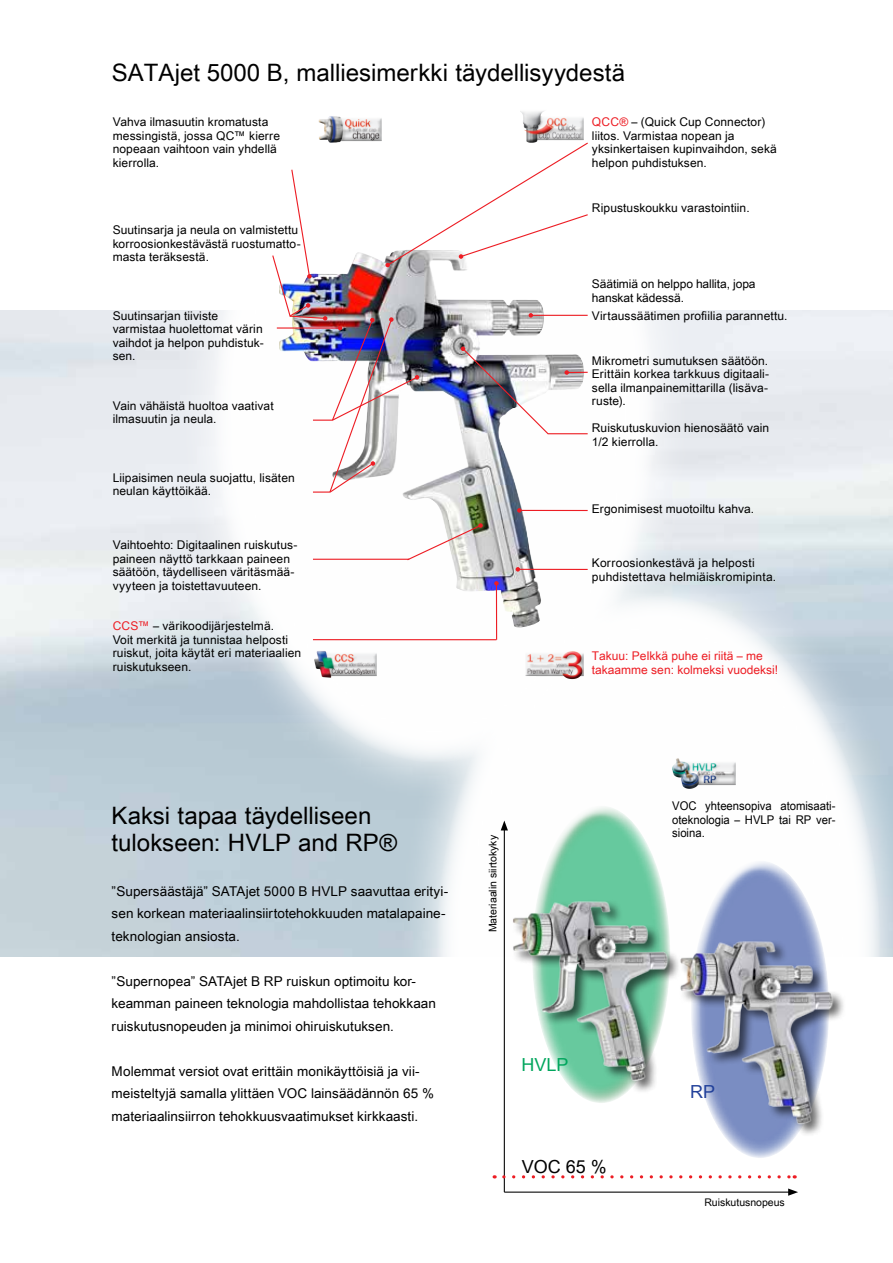
<style>
.page{position:relative;width:893px;height:1263px;background:#fff}
.page>*{position:absolute;margin:0;border:0;box-sizing:border-box;transform-origin:0 0}
.t1{font:24px/27px "Arial Unicode MS";color:#000}
.t2{font:18px "Arial Unicode MS";color:#000}
.t3{font:18px "Arial Unicode MS";color:#00a65d}
.t4{font:18px "Arial Unicode MS";color:#21409a}
.t5{font:13.5px/22.5px "Arial Unicode MS";letter-spacing:.005em;color:#000}
.t6{font:12px/13.5px "Arial Unicode MS";letter-spacing:.01em;color:#000}
.t7{font:12px/13.5px "Arial Unicode MS";letter-spacing:.01em;color:#000;text-align:justify;scale:.94 1}
.t8{font:12px/13.5px "Arial Unicode MS";color:#ed1d24}
.t9{font:10.5px "Arial Unicode MS";color:#000}
.s1{color:#ed1d24}
</style>
<div class="page">
<svg style="left:175px;top:310px;width:520px;height:491px;background:#d3dde4"></svg>
<div style="left:214px;top:64px;width:441px;height:699px;background:#fff;border-radius:50%"></div>
<svg style="left:397px;top:556px;width:496px;height:401px"></svg>
<svg style="left:437px;top:595px;width:443px;height:597px"></svg>
<svg style="left:519px;top:794px;width:165px;height:310px"></svg>
<svg style="left:542px;top:821px;width:120px;height:282px"></svg>
<svg style="left:678px;top:849px;width:164px;height:310px"></svg>
<svg style="left:705px;top:876px;width:111px;height:282px"></svg>
<hr style="left:504px;top:828px;width:1px;height:364px;background:#000">
<svg style="left:501px;top:820px;width:7px;height:10px"></svg>
<hr style="left:504px;top:1191px;width:286px;height:2px;background:#000">
<svg style="left:788px;top:1188px;width:10px;height:8px"></svg>
<svg style="left:504px;top:1175px;width:291px;height:3px"></svg>
<img style="left:657px;top:924px;width:194px;height:210px">
<img style="left:492px;top:884px;width:195px;height:210px">
<div style="left:517px;top:110px;width:70px;height:37px;background:#000;opacity:.75"></div>
<div style="left:315px;top:115px;width:70px;height:32px;background:#000;opacity:.75"></div>
<div style="left:313px;top:650px;width:68px;height:31px;background:#000;opacity:.75"></div>
<img style="left:673px;top:752px;width:63px;height:2px">
<div style="left:669px;top:754px;width:70px;height:34px;background:#fff"></div>
<div style="left:671px;top:756px;width:69px;height:37px;background:#000;opacity:.75"></div>
<svg style="left:406px;top:523px;width:77px;height:38px"></svg>
<hr style="left:313px;top:559px;width:96px;height:1px;background:#ed1d24">
<hr style="left:518px;top:569px;width:70px;height:1px;background:#ed1d24">
<svg style="left:516px;top:567px;width:4px;height:5px"></svg>
<hr style="left:519px;top:510px;width:69px;height:1px;background:#ed1d24">
<svg style="left:517px;top:508px;width:5px;height:5px"></svg>
<img style="left:521px;top:642px;width:63px;height:42px">
<div style="left:522px;top:646px;width:65px;height:32px;background:#fff"></div>
<div style="left:523px;top:650px;width:65px;height:33px;background:#000;opacity:.75"></div>
<hr style="left:496px;top:583px;width:1px;height:57px;background:#ed1d24">
<svg style="left:494px;top:581px;width:5px;height:5px"></svg>
<hr style="left:313px;top:639px;width:183px;height:1px;background:#ed1d24">
<img style="left:272px;top:141px;width:316px;height:353px">
<h1 class="t1" style="left:112px;top:59px;width:515px">SATAjet 5000 B, malliesimerkki täydellisyydestä</h1>
<p class="t6" style="left:113px;top:115px;width:169px">Vahva ilmasuutin kromatusta messingistä, jossa QC™ kierre nopeaan vaihtoon vain yhdellä kierrolla.</p>
<p class="t6" style="left:113px;top:223px;width:190px">Suutinsarja ja neula on valmistettu korroosionkestävästä ruostumatto&shy;masta teräksestä.</p>
<p class="t6" style="left:113px;top:308px;width:152px">Suutinsarjan tiiviste varmistaa huolettomat värin vaihdot ja helpon puhdistuk&shy;sen.</p>
<p class="t6" style="left:113px;top:398px;width:162px">Vain vähäistä huoltoa vaativat ilmasuutin ja neula.</p>
<p class="t6" style="left:113px;top:470px;width:184px">Liipaisimen neula suojattu, lisäten neulan käyttöikää.</p>
<p class="t6" style="left:113px;top:538px;width:186px">Vaihtoehto: Digitaalinen ruiskutus&shy;paineen näyttö tarkkaan paineen säätöön, täydelliseen väritäsmää&shy;vyyteen ja toistettavuuteen.</p>
<p class="t6" style="left:113px;top:619px;width:190px"><span class="s1">CCS™</span> – värikoodijärjestelmä.<br>Voit merkitä ja tunnistaa helposti ruiskut, joita käytät eri materiaalien ruiskutukseen.</p>
<p class="t6" style="left:592px;top:115px;width:186px"><span class="s1">QCC®</span> – (Quick Cup Connector) liitos. Varmistaa nopean ja yksinkertaisen kupinvaihdon, sekä helpon puhdistuksen.</p>
<p class="t6" style="left:592px;top:200px;width:159px">Ripustuskoukku varastointiin.</p>
<p class="t6" style="left:592px;top:277px;width:165px">Säätimiä on helppo hallita, jopa hanskat kädessä.</p>
<p class="t6" style="left:592px;top:308px;width:197px">Virtaussäätimen profiilia parannettu.</p>
<p class="t6" style="left:592px;top:353px;width:179px;text-align:justify">Mikrometri sumutuksen säätöön.<br>Erittäin korkea tarkkuus digitaali&shy;sella ilmanpainemittarilla (lisäva&shy;ruste).</p>
<p class="t6" style="left:592px;top:421px;width:179px">Ruiskutuskuvion hienosäätö vain<br>1/2 kierrolla.</p>
<p class="t6" style="left:592px;top:502px;width:164px">Ergonimisest muotoiltu kahva.</p>
<p class="t6" style="left:592px;top:556px;width:186px">Korroosionkestävä ja helposti puhdistettava helmiäiskromipinta.</p>
<p class="t8" style="left:592px;top:649px;width:188px">Takuu: Pelkkä puhe ei riitä – me takaamme sen: kolmeksi vuodeksi!</p>
<h1 class="t1" style="left:112px;top:801px;width:287px">Kaksi tapaa täydelliseen tulokseen: HVLP and RP®</h1>
<p class="t5" style="left:112px;top:879px;width:338px">”Supersäästäjä” SATAjet 5000 B HVLP saavuttaa erityi&shy;sen korkean materiaalinsiirtotehokkuuden matalapaine&shy;teknologian ansiosta.</p>
<p class="t5" style="left:112px;top:969px;width:326px">”Supernopea” SATAjet B RP ruiskun optimoitu kor&shy;keamman paineen teknologia mahdollistaa tehokkaan ruiskutusnopeuden ja minimoi ohiruiskutuksen.</p>
<p class="t5" style="left:112px;top:1059px;width:324px">Molemmat versiot ovat erittäin monikäyttöisiä ja vii&shy;meisteltyjä samalla ylittäen VOC lainsäädännön 65 % materiaalinsiirron tehokkuusvaatimukset kirkkaasti.</p>
<p class="t9" style="left:485px;top:932px;width:99px;rotate:-90deg">Materiaalin siirtokyky</p>
<h2 class="t3" style="left:522px;top:1051px;width:49px">HVLP</h2>
<h2 class="t2" style="left:522px;top:1154px;width:87px">VOC 65 %</h2>
<p class="t7" style="left:672px;top:799px;width:175px">VOC yhteensopiva atomisaati&shy;oteknologia – HVLP tai RP ver&shy;sioina.</p>
<h2 class="t4" style="left:690px;top:1078px;width:27px">RP</h2>
<p class="t9" style="left:704px;top:1194px;width:82px">Ruiskutusnopeus</p>
</div>
